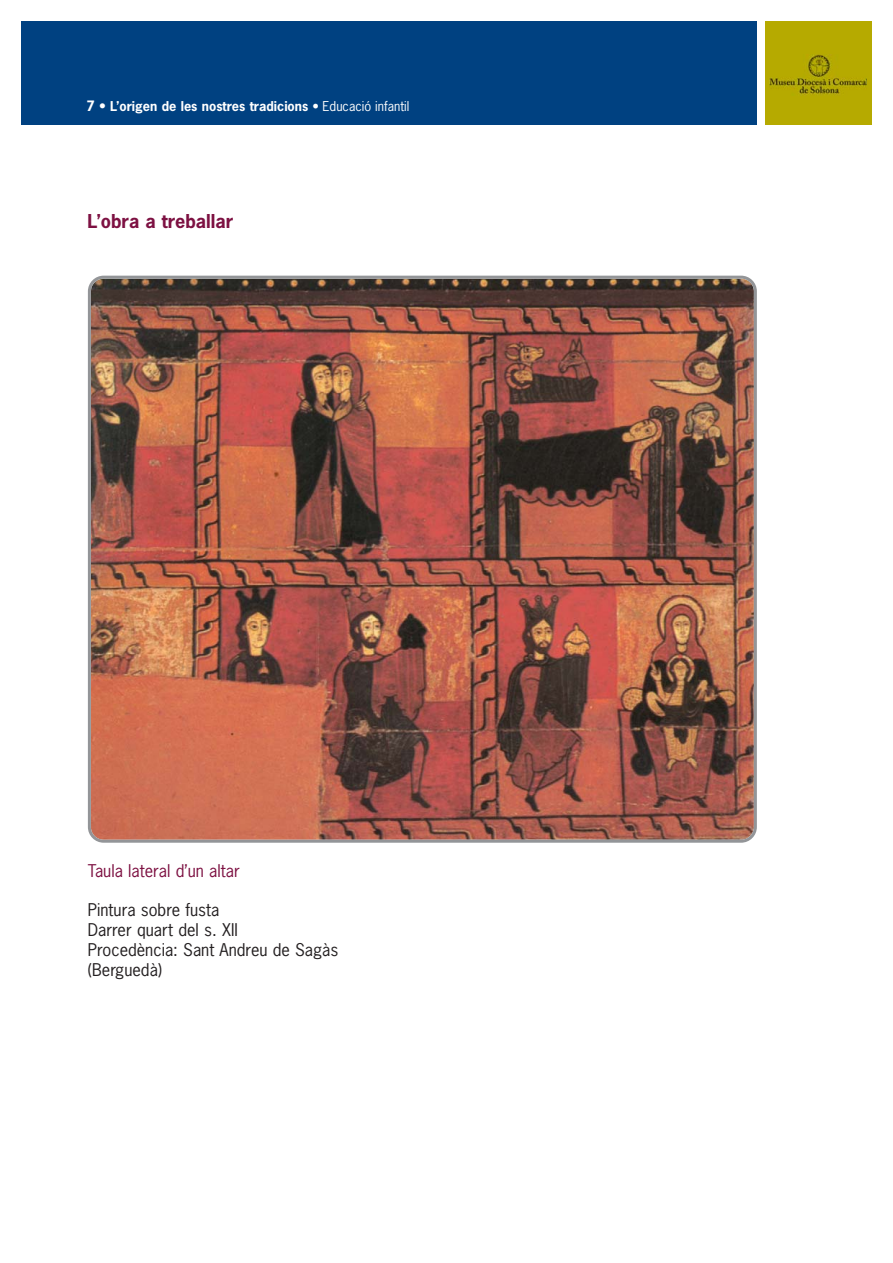
<style>
.page{position:relative;width:893px;height:1263px;background:#fff}
.page>*{position:absolute;margin:0;border:0;box-sizing:border-box;transform-origin:0 0}
.t1{font:700 18px "News Gothic Std";color:#7d1142}
.t2{font:16.5px/19.8px "News Gothic Std";color:#231f20}
.t3{font:16.5px "News Gothic Std";color:#7d1142}
.t4{font:700 12.75px "News Gothic Std";color:#fff}
.s1{font-size:13.5px}
.s2{font-weight:400}
</style>
<div class="page">
<div style="left:21px;top:21px;width:736px;height:104px;background:#004181"></div>
<div style="left:765px;top:21px;width:106px;height:104px;background:#b6aa00"></div>
<img style="left:88px;top:276px;width:669px;height:567px">
<img style="left:769px;top:55px;width:98px;height:40px">
<p class="t4" style="left:86px;top:101px;width:325px"><span class="s1">7 •</span> L’origen de les nostres tradicions • <span class="s2">Educació infantil</span></p>
<p class="t1" style="left:88px;top:214px;width:147px">L’obra a treballar</p>
<p class="t3" style="left:88px;top:864px;width:153px">Taula lateral d’un altar</p>
<p class="t2" style="left:88px;top:902px;width:252px">Pintura sobre fusta<br>Darrer quart del s. XII<br>Procedència: Sant Andreu de Sagàs (Berguedà)</p>
</div>
